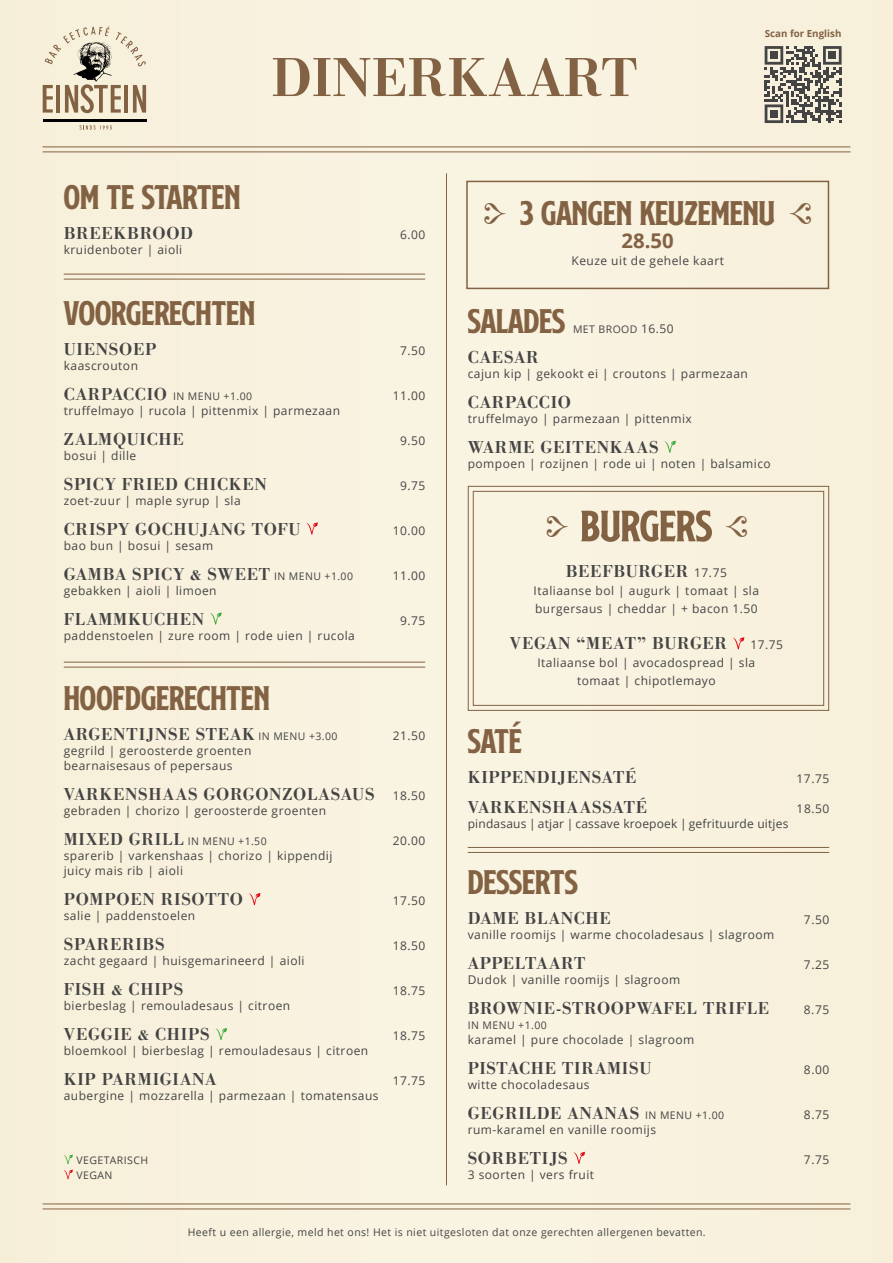
<style>
.page{position:relative;width:893px;height:1263px;background:#f8f1de}
.page>*{position:absolute;margin:0;border:0;box-sizing:border-box;transform-origin:0 0}
.t1{font:500 57px "Bodoni URW";color:#836244}
.t2{font:51px "SS Nickson One";color:#836244}
.t3{font:39.75px "SS Nickson One";color:#836244}
.t4{font:700 20.4px "Open Sans";color:#836244}
.t5{font:500 18px "Bodoni URW";letter-spacing:.04em;color:#444}
.t6{font:500 18px "Bodoni URW";letter-spacing:.02em;color:#444}
.t7{font:12px/15px "Open Sans";letter-spacing:.04em;color:#444}
.t8{font:12px "Open Sans";letter-spacing:.015em;color:#444}
.t9{font:10.5px/15px "Open Sans";letter-spacing:.04em;color:#444}
.t10{font:700 9.75px "Open Sans";color:#836244}
.s1{font-family:"Bodoni URW";font-weight:500;font-size:18px}
.s2{font-family:"Open Sans";font-weight:400;font-size:10.5px}
.s3{font-family:"Open Sans";font-weight:400;font-size:12px}
.s4{font-size:12px}
</style>
<div class="page">
<div style="left:466px;top:181px;width:363px;height:108px;border:2px solid #836244"></div>
<svg style="left:306px;top:522px;width:12px;height:13px"></svg>
<svg style="left:210px;top:612px;width:12px;height:13px"></svg>
<svg style="left:249px;top:893px;width:12px;height:12px"></svg>
<svg style="left:216px;top:1028px;width:11px;height:12px"></svg>
<svg style="left:664px;top:441px;width:12px;height:12px"></svg>
<svg style="left:574px;top:1152px;width:11px;height:12px"></svg>
<svg style="left:80px;top:125px;width:32px;height:5px"></svg>
<hr style="left:43px;top:119px;width:103px;height:1px;background:#000">
<hr style="left:43px;top:122px;width:103px;height:1px;background:#000">
<svg style="left:43px;top:27px;width:103px;height:86px"></svg>
<hr style="left:43px;top:146px;width:807px;height:1px;background:#836244">
<hr style="left:43px;top:151px;width:807px;height:1px;background:#836244">
<hr style="left:43px;top:1203px;width:807px;height:1px;background:#836244">
<hr style="left:43px;top:1208px;width:807px;height:1px;background:#836244">
<hr style="left:468px;top:847px;width:361px;height:1px;background:#836244">
<hr style="left:468px;top:852px;width:361px;height:1px;background:#836244">
<hr style="left:64px;top:662px;width:361px;height:1px;background:#836244">
<hr style="left:64px;top:667px;width:361px;height:1px;background:#836244">
<hr style="left:64px;top:274px;width:361px;height:1px;background:#836244">
<hr style="left:64px;top:279px;width:361px;height:1px;background:#836244">
<svg style="left:467px;top:485px;width:363px;height:226px"></svg>
<div style="left:473px;top:491px;width:351px;height:215px;border:1px solid #836244"></div>
<svg style="left:733px;top:637px;width:11px;height:12px"></svg>
<svg style="left:765px;top:46px;width:77px;height:77px"></svg>
<div style="left:770px;top:51px;width:8px;height:8px;background:#444"></div>
<div style="left:828px;top:51px;width:8px;height:8px;background:#444"></div>
<div style="left:770px;top:110px;width:8px;height:8px;background:#444"></div>
<svg style="left:64px;top:1154px;width:9px;height:25px"></svg>
<hr style="left:446px;top:173px;width:1px;height:1012px;background:#836244">
<svg style="left:726px;top:516px;width:21px;height:21px"></svg>
<svg style="left:547px;top:516px;width:21px;height:21px"></svg>
<h1 class="t1" style="left:271px;top:44px;width:367px">DINERKAART</h1>
<p class="t10" style="left:765px;top:27px;width:78px">Scan for English</p>
<h3 class="t3" style="left:64px;top:168px;width:178px">OM TE STARTEN</h3>
<h3 class="t5" style="left:64px;top:223px;width:131px">BREEKBROOD</h3>
<p class="t7" style="left:400px;top:227px;width:27px">6.00</p>
<p class="t7" style="left:64px;top:242px;width:120px">kruidenboter | aioli</p>
<h3 class="t3" style="left:64px;top:284px;width:193px">VOORGERECHTEN</h3>
<h3 class="t5" style="left:64px;top:338px;width:94px">UIENSOEP</h3>
<p class="t7" style="left:400px;top:342px;width:27px">7.50</p>
<p class="t7" style="left:64px;top:357px;width:76px">kaascrouton</p>
<p class="t9" style="left:64px;top:388px;width:190px"><span class="s1">CARPACCIO</span> IN MENU +1.00</p>
<p class="t7" style="left:393px;top:387px;width:34px">11.00</p>
<p class="t7" style="left:64px;top:402px;width:278px">truffelmayo | rucola | pittenmix | parmezaan</p>
<h3 class="t5" style="left:64px;top:428px;width:122px">ZALMQUICHE</h3>
<p class="t7" style="left:400px;top:432px;width:27px">9.50</p>
<p class="t7" style="left:64px;top:447px;width:74px">bosui | dille</p>
<h3 class="t5" style="left:64px;top:473px;width:205px">SPICY FRIED CHICKEN</h3>
<p class="t7" style="left:400px;top:477px;width:27px">9.75</p>
<p class="t7" style="left:64px;top:492px;width:178px">zoet-zuur | maple syrup | sla</p>
<h3 class="t5" style="left:64px;top:518px;width:238px">CRISPY GOCHUJANG TOFU</h3>
<p class="t7" style="left:393px;top:522px;width:34px">10.00</p>
<p class="t7" style="left:64px;top:537px;width:151px">bao bun | bosui | sesam</p>
<h3 class="t5" style="left:64px;top:563px;width:291px">GAMBA SPICY &amp; SWEET <span class="s2">IN MENU +1.00</span></h3>
<p class="t7" style="left:393px;top:567px;width:34px">11.00</p>
<p class="t7" style="left:64px;top:582px;width:154px">gebakken | aioli | limoen</p>
<h3 class="t5" style="left:64px;top:608px;width:142px">FLAMMKUCHEN</h3>
<p class="t7" style="left:400px;top:612px;width:27px">9.75</p>
<p class="t7" style="left:64px;top:627px;width:293px">paddenstoelen | zure room | rode uien | rucola</p>
<h3 class="t3" style="left:64px;top:669px;width:208px">HOOFDGERECHTEN</h3>
<h3 class="t5" style="left:64px;top:724px;width:275px">ARGENTIJNSE STEAK <span class="s2">IN MENU +3.00</span></h3>
<p class="t7" style="left:393px;top:728px;width:34px">21.50</p>
<p class="t7" style="left:64px;top:743px;width:189px">gegrild | geroosterde groenten bearnaisesaus of pepersaus</p>
<h3 class="t5" style="left:64px;top:784px;width:363px">VARKENSHAAS GORGONZOLASAUS <span class="s3">18.50</span></h3>
<p class="t7" style="left:64px;top:803px;width:264px">gebraden | chorizo | geroosterde groenten</p>
<p class="t9" style="left:64px;top:833px;width:204px"><span class="s1">MIXED GRILL</span> IN MENU +1.50</p>
<p class="t7" style="left:393px;top:833px;width:34px">20.00</p>
<p class="t7" style="left:64px;top:848px;width:270px">sparerib | varkenshaas | chorizo | kippendij juicy mais rib | aioli</p>
<h3 class="t5" style="left:64px;top:889px;width:181px">POMPOEN RISOTTO</h3>
<p class="t7" style="left:393px;top:893px;width:34px">17.50</p>
<p class="t7" style="left:64px;top:908px;width:133px">salie | paddenstoelen</p>
<h3 class="t5" style="left:64px;top:934px;width:102px">SPARERIBS</h3>
<p class="t7" style="left:393px;top:938px;width:34px">18.50</p>
<p class="t7" style="left:64px;top:953px;width:242px">zacht gegaard | huisgemarineerd | aioli</p>
<h3 class="t5" style="left:64px;top:979px;width:121px">FISH &amp; CHIPS</h3>
<p class="t7" style="left:393px;top:983px;width:34px">18.75</p>
<p class="t7" style="left:64px;top:998px;width:228px">bierbeslag | remouladesaus | citroen</p>
<h3 class="t5" style="left:64px;top:1024px;width:147px">VEGGIE &amp; CHIPS</h3>
<p class="t7" style="left:393px;top:1028px;width:34px">18.75</p>
<p class="t7" style="left:64px;top:1043px;width:306px">bloemkool | bierbeslag | remouladesaus | citroen</p>
<h3 class="t5" style="left:64px;top:1069px;width:154px">KIP PARMIGIANA</h3>
<p class="t7" style="left:393px;top:1073px;width:34px">17.75</p>
<p class="t7" style="left:64px;top:1088px;width:316px">aubergine | mozzarella | parmezaan | tomatensaus</p>
<p class="t9" style="left:76px;top:1153px;width:73px">VEGETARISCH<br>VEGAN</p>
<h3 class="t3" style="left:521px;top:184px;width:256px">3 GANGEN KEUZEMENU</h3>
<h3 class="t4" style="left:622px;top:226px;width:54px">28.50</h3>
<p class="t7" style="left:571px;top:253px;width:154px">Keuze uit de gehele kaart</p>
<h3 class="t3" style="left:468px;top:292px;width:99px">SALADES</h3>
<p class="t9" style="left:573px;top:321px;width:102px">MET BROOD <span class="s4">16.50</span></p>
<h3 class="t5" style="left:468px;top:346px;width:72px">CAESAR</h3>
<p class="t7" style="left:468px;top:366px;width:282px">cajun kip | gekookt ei | croutons | parmezaan</p>
<h3 class="t5" style="left:468px;top:391px;width:105px">CARPACCIO</h3>
<p class="t7" style="left:468px;top:411px;width:226px">truffelmayo | parmezaan | pittenmix</p>
<h3 class="t5" style="left:468px;top:436px;width:192px">WARME GEITENKAAS</h3>
<p class="t7" style="left:468px;top:456px;width:305px">pompoen | rozijnen | rode ui | noten | balsamico</p>
<h2 class="t2" style="left:580px;top:489px;width:133px">BURGERS</h2>
<h3 class="t5" style="left:566px;top:561px;width:163px">BEEFBURGER <span class="s3">17.75</span></h3>
<p class="t7" style="left:534px;top:582px;width:227px;line-height:18px">Italiaanse bol | augurk | tomaat | sla burgersaus | cheddar | + bacon 1.50</p>
<h3 class="t5" style="left:510px;top:633px;width:219px">VEGAN “MEAT” BURGER</h3>
<p class="t7" style="left:750px;top:637px;width:34px">17.75</p>
<p class="t7" style="left:537px;top:655px;width:219px">Italiaanse bol | avocadospread | sla</p>
<p class="t7" style="left:577px;top:673px;width:140px">tomaat | chipotlemayo</p>
<h3 class="t3" style="left:468px;top:712px;width:55px">SATÉ</h3>
<h3 class="t5" style="left:468px;top:766px;width:170px">KIPPENDIJENSATÉ</h3>
<p class="t7" style="left:797px;top:771px;width:34px">17.75</p>
<h3 class="t5" style="left:468px;top:796px;width:181px">VARKENSHAASSATÉ</h3>
<p class="t7" style="left:797px;top:801px;width:34px">18.50</p>
<p class="t8" style="left:468px;top:815px;width:322px">pindasaus | atjar | cassave kroepoek | gefrituurde uitjes</p>
<h3 class="t3" style="left:468px;top:853px;width:111px">DESSERTS</h3>
<h3 class="t5" style="left:468px;top:907px;width:144px">DAME BLANCHE</h3>
<p class="t7" style="left:804px;top:912px;width:27px">7.50</p>
<p class="t7" style="left:468px;top:927px;width:308px">vanille roomijs | warme chocoladesaus | slagroom</p>
<h3 class="t6" style="left:468px;top:952px;width:119px">APPELTAART</h3>
<p class="t7" style="left:804px;top:957px;width:27px">7.25</p>
<p class="t7" style="left:468px;top:972px;width:214px">Dudok | vanille roomijs | slagroom</p>
<h3 class="t5" style="left:468px;top:997px;width:303px">BROWNIE-STROOPWAFEL TRIFLE</h3>
<p class="t7" style="left:804px;top:1002px;width:27px">8.75</p>
<p class="t9" style="left:468px;top:1017px;width:81px">IN MENU +1.00</p>
<p class="t7" style="left:468px;top:1032px;width:228px">karamel | pure chocolade | slagroom</p>
<h3 class="t5" style="left:468px;top:1057px;width:185px">PISTACHE TIRAMISU</h3>
<p class="t7" style="left:804px;top:1062px;width:27px">8.00</p>
<p class="t7" style="left:468px;top:1077px;width:123px">witte chocoladesaus</p>
<h3 class="t5" style="left:468px;top:1102px;width:258px">GEGRILDE ANANAS <span class="s2">IN MENU +1.00</span></h3>
<p class="t7" style="left:804px;top:1107px;width:27px">8.75</p>
<p class="t7" style="left:468px;top:1122px;width:190px">rum-karamel en vanille roomijs</p>
<h3 class="t5" style="left:468px;top:1147px;width:101px">SORBETIJS</h3>
<p class="t7" style="left:804px;top:1152px;width:27px">7.75</p>
<p class="t7" style="left:468px;top:1167px;width:128px">3 soorten | vers fruit</p>
<p class="t9" style="left:188px;top:1225px;width:519px">Heeft u een allergie, meld het ons! Het is niet uitgesloten dat onze gerechten allergenen bevatten.</p>
</div>
